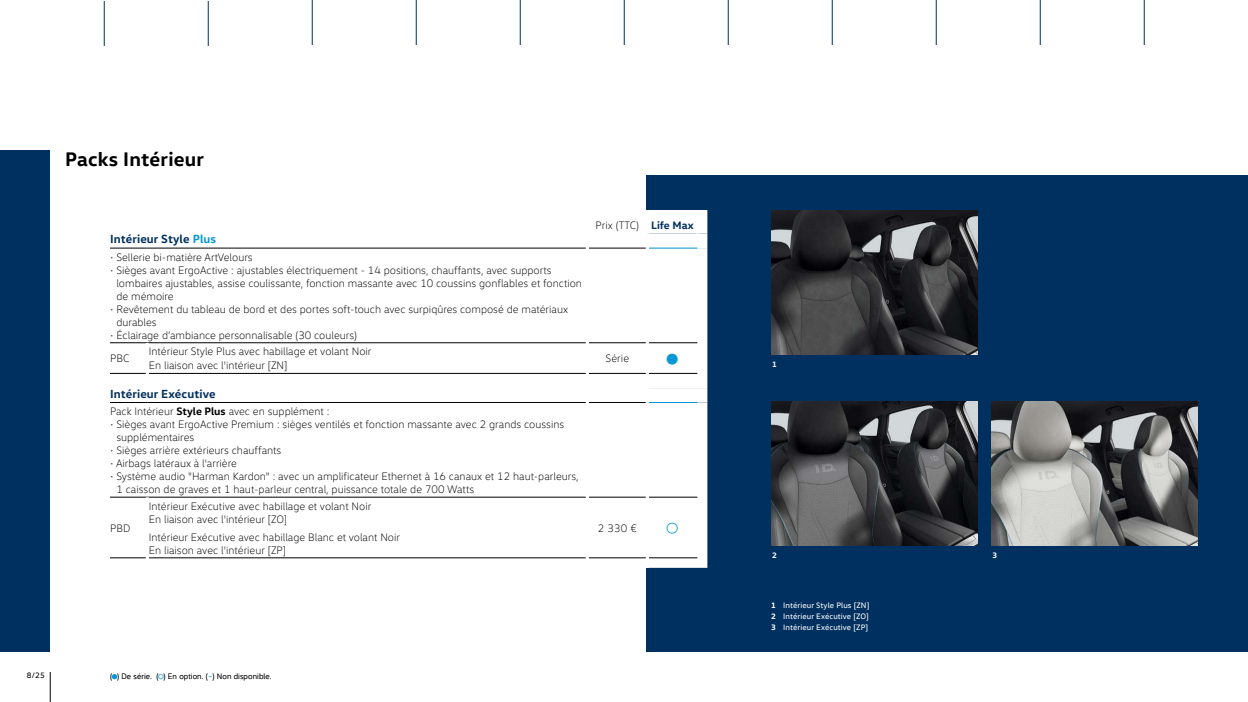
<style>
.page{position:relative;width:1248px;height:702px;background:#fff}
.page>*{position:absolute;margin:0;border:0;box-sizing:border-box;transform-origin:0 0}
.t1{font:700 20px "VW Head";letter-spacing:.01em;color:#000}
.t2{font:700 12px "VW Head";letter-spacing:.01em;color:#00305f}
.t3{font:300 11px/13px "VW Head";color:#000}
.t4{font:8px/11px "VW Head";letter-spacing:.01em;color:#fff;text-align:justify}
.t5{font:300 8px "VW Head";letter-spacing:.01em;color:#000}
.t6{font:8px "VW Head";color:#000}
.t7{font:700 8px "VW Head";color:#fff}
.s1{font-weight:700;color:#00305f}
.s2{color:#0698d6}
.s3{font-weight:700}
</style>
<div class="page">
<hr style="left:104px;top:1px;width:1px;height:45px;background:#00305f">
<hr style="left:208px;top:1px;width:1px;height:45px;background:#00305f">
<hr style="left:1040px;top:0;width:1px;height:45px;background:#00305f">
<hr style="left:312px;top:0;width:1px;height:45px;background:#00305f">
<hr style="left:416px;top:0;width:1px;height:45px;background:#00305f">
<hr style="left:520px;top:0;width:1px;height:45px;background:#00305f">
<hr style="left:624px;top:0;width:1px;height:45px;background:#00305f">
<hr style="left:728px;top:0;width:1px;height:45px;background:#00305f">
<hr style="left:832px;top:0;width:1px;height:45px;background:#00305f">
<hr style="left:936px;top:0;width:1px;height:45px;background:#00305f">
<hr style="left:1144px;top:0;width:1px;height:45px;background:#00305f">
<hr style="left:50px;top:672px;width:1px;height:30px;background:#000">
<div style="left:646px;top:175px;width:602px;height:477px;background:#00305f"></div>
<div style="left:0;top:150px;width:50px;height:502px;background:#00305f"></div>
<svg style="left:110px;top:210px;width:597px;height:358px"></svg>
<svg style="left:110px;top:234px;width:597px;height:169px"></svg>
<svg style="left:586px;top:210px;width:3px;height:10px"></svg>
<hr style="left:586px;top:220px;width:3px;height:14px;background:#fff">
<hr style="left:649px;top:558px;width:48px;height:1px;background:#000">
<hr style="left:110px;top:373px;width:36px;height:1px;background:#000">
<hr style="left:149px;top:373px;width:437px;height:1px;background:#000">
<hr style="left:110px;top:558px;width:36px;height:1px;background:#000">
<hr style="left:149px;top:558px;width:437px;height:1px;background:#000">
<hr style="left:589px;top:373px;width:57px;height:1px;background:#000">
<hr style="left:589px;top:497px;width:57px;height:1px;background:#000">
<hr style="left:589px;top:558px;width:57px;height:1px;background:#000">
<hr style="left:110px;top:248px;width:37px;height:1px;background:#000">
<hr style="left:147px;top:248px;width:439px;height:1px;background:#000">
<hr style="left:589px;top:248px;width:57px;height:1px;background:#000">
<hr style="left:110px;top:402px;width:37px;height:1px;background:#000">
<hr style="left:147px;top:402px;width:439px;height:1px;background:#000">
<hr style="left:589px;top:402px;width:57px;height:1px;background:#000">
<hr style="left:649px;top:248px;width:48px;height:1px;background:#0698d6">
<hr style="left:649px;top:402px;width:48px;height:1px;background:#0698d6">
<hr style="left:646px;top:220px;width:3px;height:14px;background:#fff">
<hr style="left:696px;top:220px;width:3px;height:14px;background:#fff">
<hr style="left:110px;top:343px;width:37px;height:1px;background:#000">
<hr style="left:147px;top:343px;width:439px;height:1px;background:#000">
<hr style="left:589px;top:343px;width:57px;height:1px;background:#000">
<hr style="left:110px;top:497px;width:37px;height:1px;background:#000">
<hr style="left:147px;top:497px;width:439px;height:1px;background:#000">
<hr style="left:649px;top:497px;width:48px;height:1px;background:#000">
<hr style="left:586px;top:234px;width:3px;height:14px;background:#fff">
<hr style="left:646px;top:234px;width:3px;height:14px;background:#fff">
<hr style="left:586px;top:248px;width:3px;height:95px;background:#fff">
<hr style="left:146px;top:343px;width:3px;height:30px;background:#fff">
<hr style="left:586px;top:343px;width:3px;height:30px;background:#fff">
<hr style="left:146px;top:373px;width:3px;height:15px;background:#fff">
<hr style="left:586px;top:373px;width:3px;height:15px;background:#fff">
<hr style="left:586px;top:388px;width:3px;height:15px;background:#fff">
<hr style="left:646px;top:388px;width:3px;height:15px;background:#fff">
<hr style="left:586px;top:403px;width:3px;height:94px;background:#fff">
<hr style="left:646px;top:403px;width:3px;height:94px;background:#fff">
<hr style="left:146px;top:497px;width:3px;height:61px;background:#fff">
<hr style="left:586px;top:497px;width:3px;height:61px;background:#fff">
<hr style="left:646px;top:497px;width:3px;height:61px;background:#fff">
<svg style="left:146px;top:558px;width:3px;height:10px"></svg>
<svg style="left:586px;top:558px;width:3px;height:10px"></svg>
<svg style="left:646px;top:558px;width:3px;height:10px"></svg>
<hr style="left:649px;top:343px;width:48px;height:1px;background:#000">
<hr style="left:649px;top:373px;width:48px;height:1px;background:#000">
<hr style="left:646px;top:248px;width:3px;height:95px;background:#fff">
<hr style="left:646px;top:343px;width:3px;height:30px;background:#fff">
<hr style="left:646px;top:373px;width:3px;height:15px;background:#fff">
<img style="left:771px;top:210px;width:207px;height:145px">
<img style="left:771px;top:401px;width:207px;height:145px">
<img style="left:992px;top:401px;width:206px;height:145px">
<svg style="left:667px;top:354px;width:11px;height:11px"></svg>
<svg style="left:667px;top:523px;width:11px;height:11px"></svg>
<h1 class="t1" style="left:65px;top:146px;width:141px">Packs Intérieur</h1>
<p class="t3" style="left:596px;top:218px;width:99px">Prix (TTC) <span class="s1">Life Max</span></p>
<p class="t2" style="left:110px;top:231px;width:108px">Intérieur Style <span class="s2">Plus</span></p>
<p class="t3" style="left:110px;top:250px;width:144px">• Sellerie bi-matière ArtVelours</p>
<p class="t3" style="left:116px;top:263px;width:467px;text-indent:-6px">• Sièges avant ErgoActive : ajustables électriquement - 14 positions, chauffants, avec supports lombaires ajustables, assise coulissante, fonction massante avec 10 coussins gonflables et fonction de mémoire</p>
<p class="t3" style="left:116px;top:302px;width:453px;text-indent:-6px">• Revêtement du tableau de bord et des portes soft-touch avec surpiqûres composé de matériaux durables</p>
<p class="t3" style="left:110px;top:323px;width:249px;line-height:23.7px">• Éclairage d’ambiance personnalisable (30 couleurs)<br>PBC</p>
<p class="t3" style="left:149px;top:345px;width:224px;line-height:14px">Intérieur Style Plus avec habillage et volant Noir<br>En liaison avec l'intérieur [ZN]</p>
<p class="t3" style="left:605px;top:352px;width:25px">Série</p>
<p class="t2" style="left:110px;top:386px;width:107px">Intérieur Exécutive</p>
<p class="t3" style="left:110px;top:405px;width:221px">Pack Intérieur <span class="s3">Style Plus</span> avec en supplément :</p>
<p class="t3" style="left:116px;top:418px;width:449px;text-indent:-6px">• Sièges avant ErgoActive Premium : sièges ventilés et fonction massante avec 2 grands coussins supplémentaires</p>
<p class="t3" style="left:110px;top:444px;width:173px">• Sièges arrière extérieurs chauffants</p>
<p class="t3" style="left:110px;top:457px;width:128px">• Airbags latéraux à l'arrière</p>
<p class="t3" style="left:116px;top:470px;width:464px;text-indent:-6px">• Système audio "Harman Kardon" : avec un amplificateur Ethernet à 16 canaux et 12 haut-parleurs,<br>1 caisson de graves et 1 haut-parleur central, puissance totale de 700 Watts</p>
<p class="t3" style="left:110px;top:521px;width:22px">PBD</p>
<p class="t3" style="left:149px;top:499px;width:224px">Intérieur Exécutive avec habillage et volant Noir<br>En liaison avec l'intérieur [ZO]</p>
<p class="t3" style="left:149px;top:530px;width:253px">Intérieur Exécutive avec habillage Blanc et volant Noir<br>En liaison avec l'intérieur [ZP]</p>
<p class="t3" style="left:598px;top:521px;width:40px">2 330 €</p>
<p class="t6" style="left:27px;top:671px;width:20px">8/25</p>
<p class="t5" style="left:110px;top:672px;width:163px">( ) De série. ( ) En option. (<span class="s2">–</span>) Non disponible.</p>
<p class="t7" style="left:772px;top:359px;width:6px">1</p>
<p class="t7" style="left:772px;top:550px;width:6px">2</p>
<p class="t7" style="left:993px;top:550px;width:6px">3</p>
<p class="t4" style="left:771px;top:599px;width:100px"><span class="s3">1</span> Intérieur Style Plus [ZN] <span class="s3">2</span> Intérieur Exécutive [ZO] <span class="s3">3</span> Intérieur Exécutive [ZP]</p>
</div>
